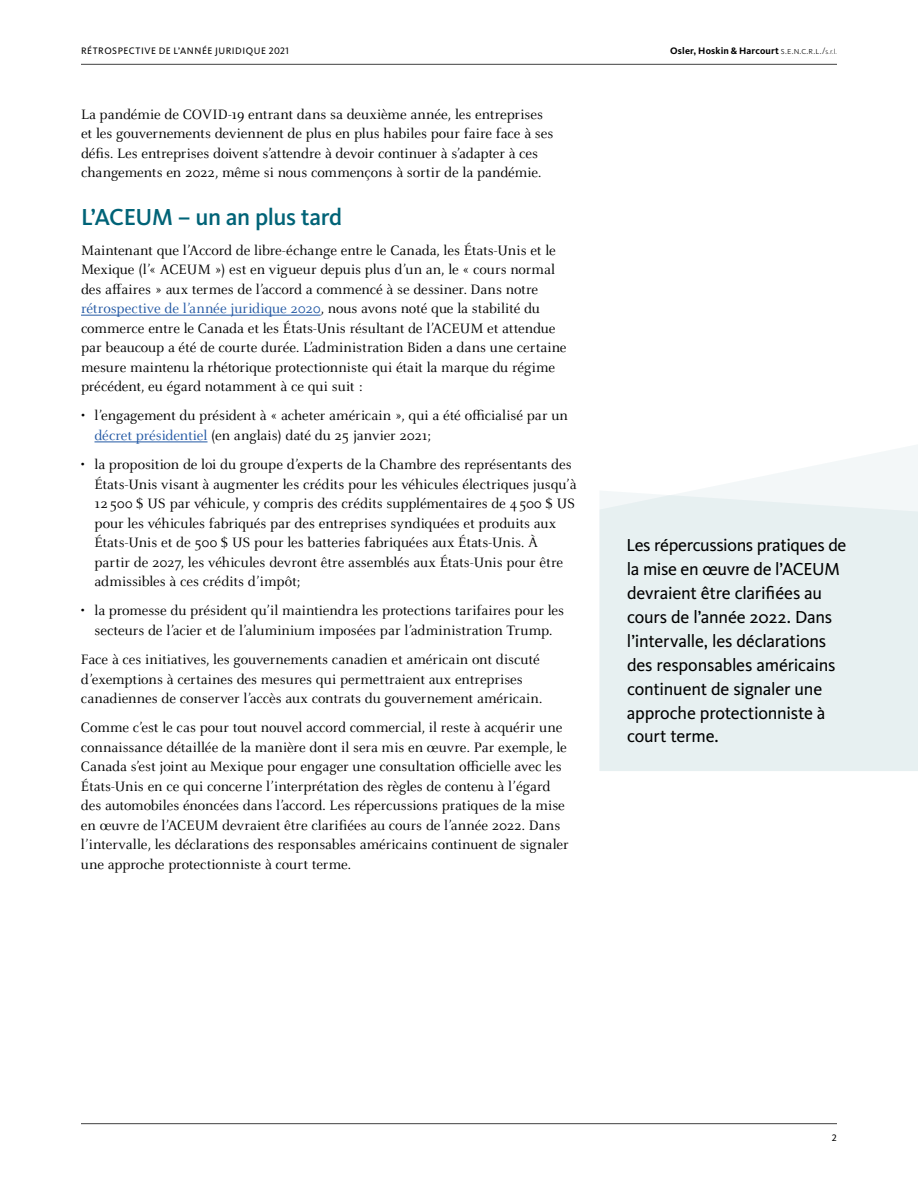
<style>
.page{position:relative;width:918px;height:1188px;background:#fff}
.page>*{position:absolute;margin:0;border:0;box-sizing:border-box;transform-origin:0 0}
.t1{font:500 24px "Kievit Pro";letter-spacing:-.02em;color:#006377}
.t2{font:18px/24px "Kievit Pro";letter-spacing:-.015em;color:#000}
.t3{font:15px/19.5px "Celeste OT";letter-spacing:-.005em;color:#000}
.t4{font:700 9.75px "Kievit Pro";letter-spacing:.015em;color:#000}
.t5{font:9.75px "Kievit Pro";letter-spacing:.055em;color:#000}
.s1{font-weight:300}
.s2{font-weight:300;font-size:7.35px}
.s3{color:#2258a4}
</style>
<div class="page">
<hr style="left:81px;top:1123px;width:756px;height:1px;background:#414141">
<hr style="left:81px;top:64px;width:756px;height:1px;background:#414141">
<hr style="left:81px;top:315px;width:240px;height:1px;background:#2258a4">
<hr style="left:94px;top:442px;width:114px;height:1px;background:#2258a4">
<svg style="left:699px;top:445px;width:219px;height:45px;fill:#f3f7f8"></svg>
<svg style="left:599px;top:490px;width:319px;height:281px;background:#e7f0f1"></svg>
<p class="t5" style="left:81px;top:45px;width:209px">RÉTROSPECTIVE DE L’ANNÉE JURIDIQUE 2021</p>
<p class="t4" style="left:670px;top:45px;width:168px">Osler, Hoskin &amp; Harcourt <span class="s1">s.e.n.c.r.l./</span><span class="s2">s.r.l.</span></p>
<p class="t3" style="left:81px;top:105px;width:474px">La pandémie de COVID-19 entrant dans sa deuxième année, les entreprises et les gouvernements deviennent de plus en plus habiles pour faire face à ses défis. Les entreprises doivent s’attendre à devoir continuer à s’adapter à ces changements en 2022, même si nous commençons à sortir de la pandémie.</p>
<h1 class="t1" style="left:81px;top:203px;width:263px">L’ACEUM – un an plus tard</h1>
<p class="t3" style="left:81px;top:240px;width:487px">Maintenant que l’Accord de libre-échange entre le Canada, les États-Unis et le Mexique (l’« ACEUM ») est en vigueur depuis plus d’un an, le « cours normal des affaires » aux termes de l’accord a commencé à se dessiner. Dans notre <span class="s3">rétrospective de l’année juridique 2020</span>, nous avons noté que la stabilité du commerce entre le Canada et les États-Unis résultant de l’ACEUM et attendue par beaucoup a été de courte durée. L’administration Biden a dans une certaine mesure maintenu la rhétorique protectionniste qui était la marque du régime précédent, eu égard notamment à ce qui suit :</p>
<p class="t3" style="left:94px;top:406px;width:475px;text-indent:-14px">• l’engagement du président à « acheter américain », qui a été officialisé par un <span class="s3">décret présidentiel</span> (en anglais) daté du 25 janvier 2021;</p>
<p class="t3" style="left:94px;top:455px;width:484px;text-indent:-13px">• la proposition de loi du groupe d’experts de la Chambre des représentants des États-Unis visant à augmenter les crédits pour les véhicules électriques jusqu’à 12500 $ US par véhicule, y compris des crédits supplémentaires de 4 500 $ US pour les véhicules fabriqués par des entreprises syndiquées et produits aux États-Unis et de 500 $ US pour les batteries fabriquées aux États-Unis. À partir de 2027, les véhicules devront être assemblés aux États-Unis pour être admissibles à ces crédits d’impôt;</p>
<p class="t3" style="left:81px;top:601px;width:485px;text-align:center">• la promesse du président qu’il maintiendra les protections tarifaires pour les secteurs de l’acier et de l’aluminium imposées par l’administration Trump.</p>
<p class="t3" style="left:81px;top:650px;width:463px">Face à ces initiatives, les gouvernements canadien et américain ont discuté d’exemptions à certaines des mesures qui permettraient aux entreprises canadiennes de conserver l’accès aux contrats du gouvernement américain.</p>
<p class="t3" style="left:81px;top:718px;width:489px">Comme c’est le cas pour tout nouvel accord commercial, il reste à acquérir une connaissance détaillée de la manière dont il sera mis en œuvre. Par exemple, le Canada s’est joint au Mexique pour engager une consultation officielle avec les États-Unis en ce qui concerne l’interprétation des règles de contenu à l’égard des automobiles énoncées dans l’accord. Les répercussions pratiques de la mise en œuvre de l’ACEUM devraient être clarifiées au cours de l’année 2022. Dans l’intervalle, les déclarations des responsables américains continuent de signaler une approche protectionniste à court terme.</p>
<p class="t2" style="left:627px;top:532px;width:222px">Les répercussions pratiques de la mise en œuvre de l’ACEUM devraient être clarifiées au cours de l’année 2022. Dans l’intervalle, les déclarations des responsables américains continuent de signaler une approche protectionniste à court terme.</p>
<p class="t5" style="left:832px;top:1132px;width:7px">2</p>
</div>
